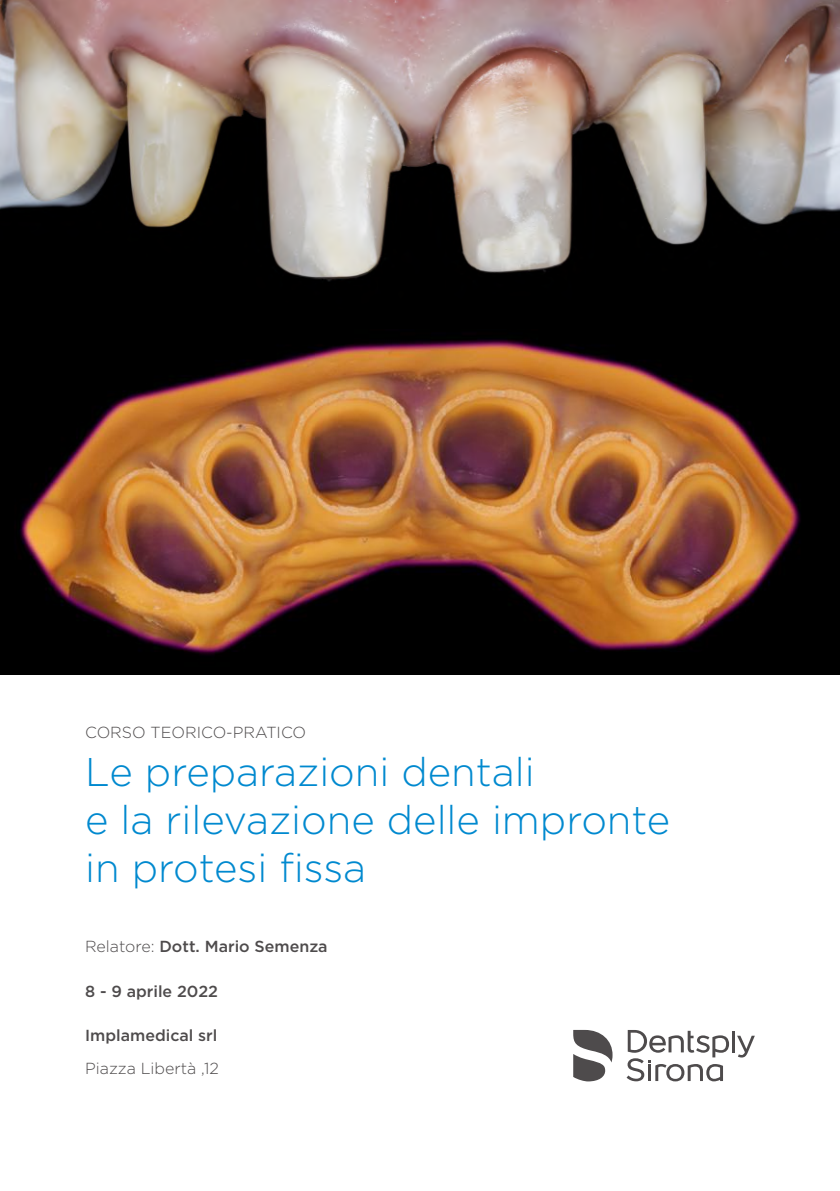
<style>
.page{position:relative;width:840px;height:1191px;background:#fff}
.page>*{position:absolute;margin:0;border:0;box-sizing:border-box;transform-origin:0 0}
.t1{font:300 40px/48px "Gotham";color:#0089cf}
.t2{font:500 16px "Gotham";color:#4e4b4c}
.t3{font:300 16px "Gotham";color:#4e4b4c}
.s1{font-weight:300}
</style>
<div class="page">
<img style="left:0;top:0;width:839px;height:329px">
<img style="left:0;top:329px;width:839px;height:345px">
<hr style="left:731px;top:1030px;width:3px;height:22px;background:#4e4b4c">
<svg style="left:737px;top:1035px;width:17px;height:22px"></svg>
<svg style="left:626px;top:1030px;width:102px;height:51px"></svg>
<svg style="left:573px;top:1030px;width:39px;height:51px"></svg>
<p class="t3" style="left:85px;top:722px;width:222px">CORSO TEORICO-PRATICO</p>
<p class="t1" style="left:85px;top:747px;width:586px">Le preparazioni dentali<br>e la rilevazione delle impronte in protesi fissa</p>
<p class="t2" style="left:85px;top:936px;width:244px"><span class="s1">Relatore:</span> Dott. Mario Semenza</p>
<p class="t2" style="left:85px;top:981px;width:134px">8 - 9 aprile 2022</p>
<p class="t2" style="left:85px;top:1025px;width:134px">Implamedical srl</p>
<p class="t3" style="left:85px;top:1058px;width:135px">Piazza Libertà ,12</p>
</div>
